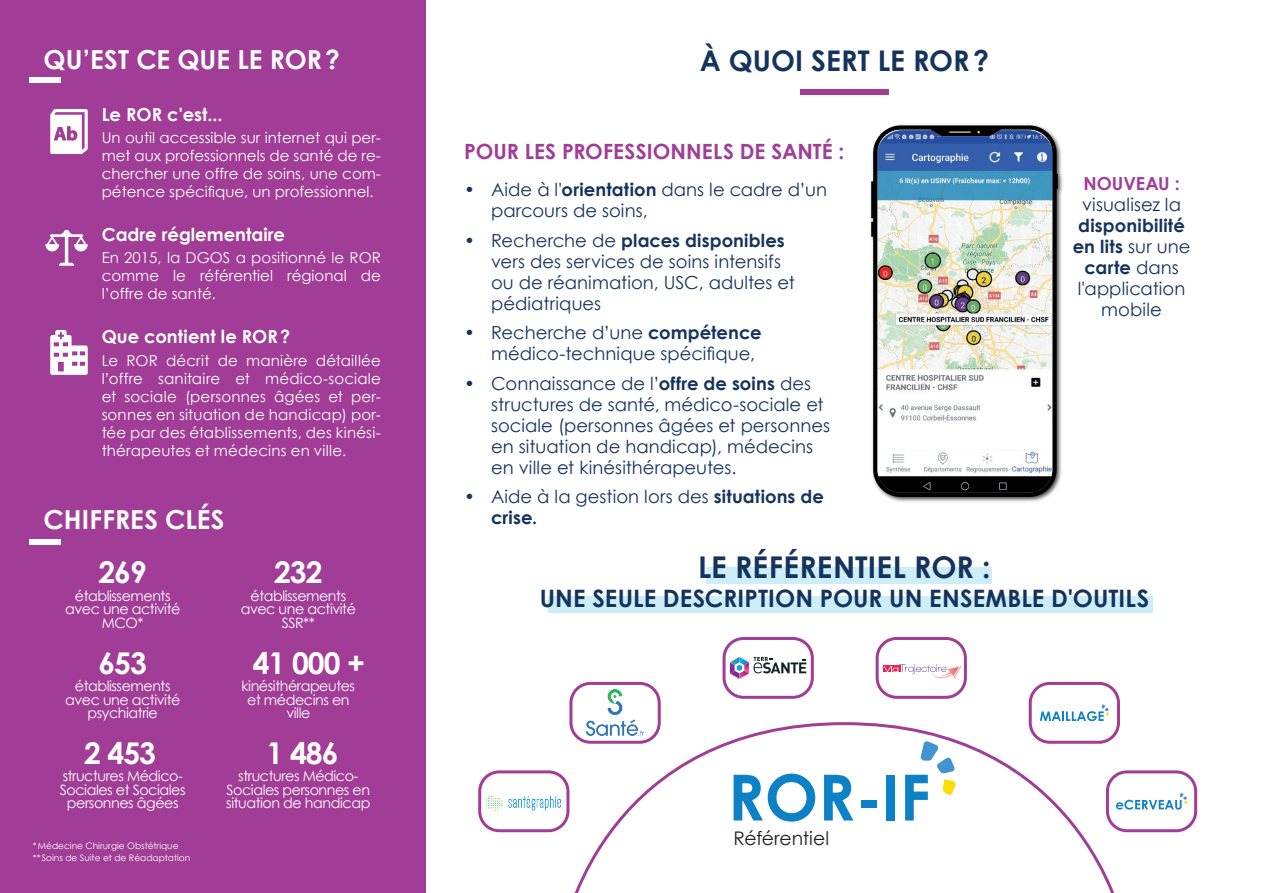
<style>
.page{position:relative;width:1263px;height:893px;background:#fff}
.page>*{position:absolute;margin:0;border:0;box-sizing:border-box;transform-origin:0 0}
.t1{font:700 30px "Century Gothic";letter-spacing:-.03em;color:#fff}
.t2{font:700 30px "Century Gothic";color:#15345d}
.t3{font:700 28.5px "Century Gothic";color:#15345d}
.t4{font:700 26.25px "Century Gothic";color:#fff}
.t5{font:700 24px "Century Gothic";letter-spacing:.005em;color:#15345d}
.t6{font:700 21px "Century Gothic";letter-spacing:.005em;color:#a13d96}
.t7{font:18.75px "Century Gothic";letter-spacing:-.01em;color:#231f20}
.t8{font:18px/21px "Century Gothic";letter-spacing:.005em;color:#15345d}
.t9{font:700 18px "Century Gothic";color:#fff}
.t10{font:700 18px "Century Gothic";color:#a13d96}
.t11{font:15px/18px "Century Gothic";color:#fff;text-align:justify}
.t12{font:14.25px/13.5px "Century Gothic";letter-spacing:-.03em;color:#fff;text-align:center}
.t13{font:9px/12px "Century Gothic";color:#fff}
.s1{font-weight:700}
</style>
<div class="page">
<div style="left:0;top:0;width:425px;height:893px;background:#a13d96"></div>
<svg style="left:50px;top:109px;width:38px;height:45px"></svg>
<svg style="left:45px;top:230px;width:43px;height:36px"></svg>
<svg style="left:50px;top:330px;width:38px;height:45px"></svg>
<div style="left:548px;top:596px;width:604px;height:17px;background:#cdeef9"></div>
<div style="left:706px;top:567px;width:285px;height:16px;background:#cdeef9"></div>
<div style="left:478px;top:770px;width:91px;height:62px;border:3px solid #a13d96;border-radius:20px"></div>
<img style="left:589px;top:690px;width:47px;height:31px">
<div style="left:569px;top:682px;width:92px;height:62px;border:3px solid #a13d96;border-radius:20px"></div>
<svg style="left:883px;top:664px;width:78px;height:15px"></svg>
<div style="left:876px;top:637px;width:91px;height:62px;border:3px solid #a13d96;border-radius:20px"></div>
<svg style="left:563px;top:721px;width:563px;height:172px"></svg>
<svg style="left:734px;top:774px;width:81px;height:48px"></svg>
<svg style="left:824px;top:775px;width:29px;height:45px"></svg>
<div style="left:861px;top:800px;width:15px;height:8px;background:#0c81c5"></div>
<div style="left:886px;top:775px;width:9px;height:45px;background:#0c81c5"></div>
<svg style="left:905px;top:741px;width:51px;height:79px"></svg>
<div style="left:1030px;top:683px;width:88px;height:59px;background:#fff;border-radius:20px"></div>
<div style="left:1029px;top:682px;width:91px;height:62px;border:3px solid #a13d96;border-radius:20px"></div>
<svg style="left:1040px;top:704px;width:69px;height:17px"></svg>
<div style="left:1107px;top:772px;width:89px;height:59px;background:#fff;border-radius:20px"></div>
<div style="left:1106px;top:770px;width:91px;height:62px;border:3px solid #a13d96;border-radius:20px"></div>
<svg style="left:1116px;top:793px;width:71px;height:17px"></svg>
<div style="left:722px;top:637px;width:92px;height:62px;border:3px solid #a13d96;border-radius:20px"></div>
<svg style="left:730px;top:657px;width:76px;height:22px"></svg>
<div style="left:30px;top:78px;width:31px;height:5px;background:#fff"></div>
<div style="left:30px;top:539px;width:31px;height:6px;background:#fff"></div>
<div style="left:800px;top:89px;width:89px;height:5px;background:#a13d96"></div>
<img style="left:870px;top:124px;width:193px;height:378px">
<img style="left:480px;top:790px;width:88px;height:26px">
<h3 class="t4" style="left:44px;top:39px;width:298px">QU’EST CE QUE LE ROR?</h3>
<p class="t9" style="left:102px;top:101px;width:122px">Le ROR c'est...</p>
<p class="t11" style="left:102px;top:128px;width:281px">Un outil accessible sur internet qui per&shy;met aux professionnels de santé de re&shy;chercher une offre de soins, une com&shy;pétence spécifique, un professionnel.</p>
<p class="t9" style="left:102px;top:221px;width:185px">Cadre réglementaire</p>
<p class="t11" style="left:102px;top:249px;width:281px">En 2015, la DGOS a positionné le ROR comme le référentiel régional de l’offre de santé.</p>
<p class="t9" style="left:102px;top:323px;width:190px">Que contient le ROR?</p>
<p class="t11" style="left:102px;top:351px;width:281px">Le ROR décrit de manière détaillée l’offre sanitaire et médico‑sociale et sociale (personnes âgées et per&shy;sonnes en situation de handicap) por&shy;tée par des établissements, des kinési&shy;thérapeutes et médecins en ville.</p>
<h3 class="t4" style="left:44px;top:500px;width:182px">CHIFFRES CLÉS</h3>
<h1 class="t1" style="left:98px;top:549px;width:50px">269</h1>
<p class="t12" style="left:65px;top:588px;width:117px">établissements avec une activité<br>MCO*</p>
<h1 class="t1" style="left:98px;top:640px;width:50px">653</h1>
<p class="t12" style="left:65px;top:679px;width:117px">établissements avec une activité psychiatrie</p>
<h1 class="t1" style="left:84px;top:730px;width:73px">2 453</h1>
<p class="t12" style="left:60px;top:769px;width:127px">structures Médico-<br>Sociales et Sociales personnes âgées</p>
<p class="t13" style="left:33px;top:840px;width:159px">*Médecine Chirurgie Obstétrique<br>** Soins de Suite et de Réadaptation</p>
<h1 class="t1" style="left:274px;top:549px;width:50px">232</h1>
<p class="t12" style="left:241px;top:588px;width:117px">établissements avec une activité<br>SSR**</p>
<h1 class="t1" style="left:253px;top:640px;width:114px">41 000 +</h1>
<p class="t12" style="left:242px;top:679px;width:115px">kinésithérapeutes et médecins en ville</p>
<h1 class="t1" style="left:267px;top:730px;width:73px">1 486</h1>
<p class="t12" style="left:226px;top:769px;width:146px">structures Médico-<br>Sociales personnes en situation de handicap</p>
<h2 class="t3" style="left:700px;top:39px;width:291px">À QUOI SERT LE ROR?</h2>
<p class="t6" style="left:464px;top:136px;width:382px">POUR LES PROFESSIONNELS DE SANTÉ :</p>
<p class="t8" style="left:491px;top:179px;width:337px;text-indent:-27px">• Aide à l'<span class="s1">orientation</span> dans le cadre d’un parcours de soins,</p>
<p class="t8" style="left:491px;top:230px;width:305px;text-indent:-27px">• Recherche de <span class="s1">places disponibles </span>vers des services de soins intensifs ou de réanimation, USC, adultes et pédiatriques</p>
<p class="t8" style="left:491px;top:322px;width:272px;text-indent:-27px">• Recherche d’une <span class="s1">compétence </span>médico‑technique spécifique,</p>
<p class="t8" style="left:491px;top:373px;width:341px;text-indent:-27px">• Connaissance de l’<span class="s1">offre de soins</span> des structures de santé, médico-sociale et sociale (personnes âgées et personnes en situation de handicap), médecins en ville et kinésithérapeutes.</p>
<p class="t8" style="left:491px;top:486px;width:334px;text-indent:-27px">• Aide à la gestion lors des <span class="s1">situations de crise.</span></p>
<p class="t10" style="left:1083px;top:170px;width:98px">NOUVEAU :</p>
<p class="t8" style="left:1082px;top:194px;width:100px">visualisez la</p>
<p class="t8" style="left:1073px;top:215px;width:119px;text-align:center"><span class="s1">disponibilité en lits</span> sur une <span class="s1">carte</span> dans l'application mobile</p>
<h1 class="t2" style="left:698px;top:544px;width:294px">LE RÉFÉRENTIEL ROR :</h1>
<h3 class="t5" style="left:540px;top:580px;width:611px">UNE SEULE DESCRIPTION POUR UN ENSEMBLE D'OUTILS</h3>
<p class="t7" style="left:734px;top:825px;width:97px">Référentiel</p>
</div>
